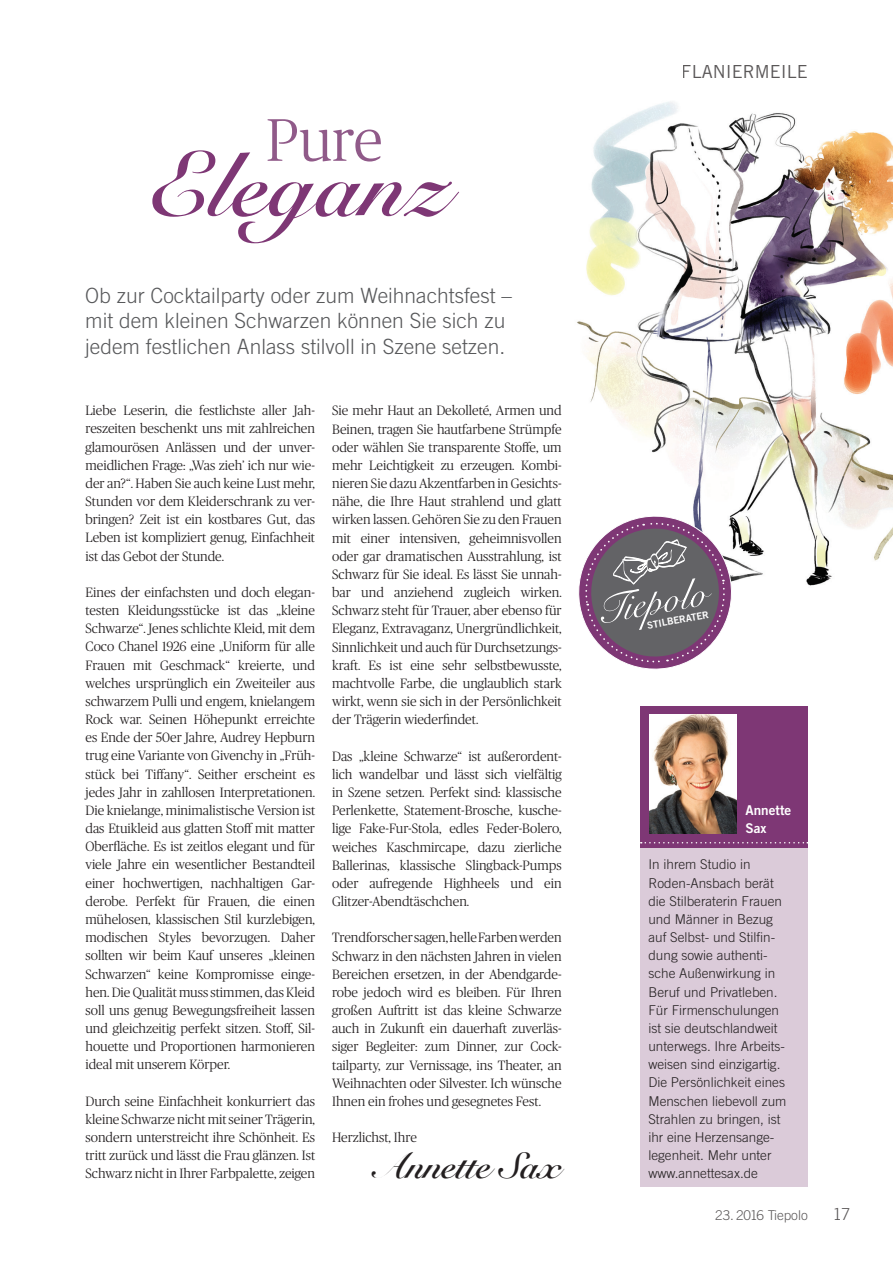
<style>
.page{position:relative;width:893px;height:1263px;background:#fff}
.page>*{position:absolute;margin:0;border:0;box-sizing:border-box;transform-origin:0 0}
.t1{font:700 90px "Snell Roundhand";color:#7e3775}
.t2{font:300 60px "Publico";color:#905a89}
.t3{font:700 36px "Snell Roundhand";color:#231f20}
.t4{font:300 21px/25.2px "Trade Gothic";color:#57585a}
.t5{font:18px "Trade Gothic";color:#231f20}
.t6{font:300 16.5px "Trade Gothic";color:#231f20}
.t7{font:300 13.5px/18.1px "Publico";color:#231f20;text-align:justify}
.t8{font:300 13.5px/18.1px "Trade Gothic";color:#231f20}
.t9{font:13.5px/18.1px "Trade Gothic Bold Two";color:#fff}
.t10{font:9.75px "Trade Gothic Bold Two";color:#fff}
</style>
<div class="page">
<img style="left:577px;top:102px;width:316px;height:484px">
<div style="left:640px;top:706px;width:168px;height:145px;background:#7e3775"></div>
<svg style="left:641px;top:842px;width:167px;height:1px"></svg>
<img style="left:650px;top:715px;width:86px;height:119px">
<div style="left:640px;top:848px;width:168px;height:338px;background:#dbcbd9"></div>
<svg style="left:577px;top:510px;width:161px;height:159px"></svg>
<h2 class="t2" style="left:266px;top:107px;width:118px">Pure</h2>
<h1 class="t1" style="left:148px;top:131px;width:303px">Eleganz</h1>
<h3 class="t4" style="left:85px;top:283px;width:428px">Ob zur Cocktailparty oder zum Weihnachtsfest – mit dem kleinen Schwarzen können Sie sich zu jedem festlichen Anlass stilvoll in Szene setzen.</h3>
<p class="t7" style="left:85px;top:401px;width:231px">Liebe Leserin, die festlichste aller Jah&shy;reszeiten beschenkt uns mit zahlreichen glamourösen Anlässen und der unver&shy;meidlichen Frage: „Was zieh’ ich nur wie&shy;der an?“. Haben Sie auch keine Lust mehr, Stunden vor dem Kleiderschrank zu ver&shy;bringen? Zeit ist ein kostbares Gut, das Leben ist kompliziert genug, Einfachheit ist das Gebot der Stunde.</p>
<p class="t7" style="left:85px;top:583px;width:231px">Eines der einfachsten und doch elegan&shy;testen Kleidungsstücke ist das „kleine Schwarze“. Jenes schlichte Kleid, mit dem Coco Chanel 1926 eine „Uniform für alle Frauen mit Geschmack“ kreierte, und welches ursprünglich ein Zweiteiler aus schwarzem Pulli und engem, knielangem Rock war. Seinen Höhepunkt erreichte es Ende der 50er Jahre, Audrey Hepburn trug eine Variante von Givenchy in „Früh&shy;stück bei Tiffany“. Seither erscheint es jedes Jahr in zahllosen Interpretationen.<br>Die knielange, minimalistische Version ist das Etuikleid aus glatten Stoff mit matter Oberfläche. Es ist zeitlos elegant und für viele Jahre ein wesentlicher Bestandteil einer hochwertigen, nachhaltigen Gar&shy;derobe. Perfekt für Frauen, die einen mühelosen, klassischen Stil kurzlebigen, modischen Styles bevorzugen. Daher sollten wir beim Kauf unseres „kleinen Schwarzen“ keine Kompromisse einge&shy;hen. Die Qualität muss stimmen, das Kleid soll uns genug Bewegungsfreiheit lassen und gleichzeitig perfekt sitzen. Stoff, Sil&shy;houette und Proportionen harmonieren ideal mit unserem Körper.</p>
<p class="t7" style="left:85px;top:1092px;width:231px">Durch seine Einfachheit konkurriert das kleine Schwarze nicht mit seiner Trägerin, sondern unterstreicht ihre Schönheit. Es tritt zurück und lässt die Frau glänzen. Ist Schwarz nicht in Ihrer Farbpalette, zeigen</p>
<p class="t7" style="left:332px;top:402px;width:231px">Sie mehr Haut an Dekolleté, Armen und Beinen, tragen Sie hautfarbene Strümpfe oder wählen Sie transparente Stoffe, um mehr Leichtigkeit zu erzeugen. Kombi&shy;nieren Sie dazu Akzentfarben in Gesichts&shy;nähe, die Ihre Haut strahlend und glatt wirken lassen. Gehören Sie zu den Frauen mit einer intensiven, geheimnisvollen oder gar dramatischen Ausstrahlung, ist Schwarz für Sie ideal. Es lässt Sie unnah&shy;bar und anziehend zugleich wirken.<br>Schwarz steht für Trauer, aber ebenso für Eleganz, Extravaganz, Unergründlichkeit, Sinnlichkeit und auch für Durchsetzungs&shy;kraft. Es ist eine sehr selbstbewusste, machtvolle Farbe, die unglaublich stark wirkt, wenn sie sich in der Persönlichkeit der Trägerin wiederfindet.</p>
<p class="t7" style="left:332px;top:747px;width:231px">Das „kleine Schwarze“ ist außerordent&shy;lich wandelbar und lässt sich vielfältig in Szene setzen. Perfekt sind: klassische Perlenkette, Statement-Brosche, kusche&shy;lige Fake-Fur-Stola, edles Feder-Bolero, weiches Kaschmircape, dazu zierliche Ballerinas, klassische Slingback-Pumps oder aufregende Highheels und ein Glitzer-Abendtäschchen.</p>
<p class="t7" style="left:332px;top:929px;width:231px">Trendforscher sagen, helle Farben werden Schwarz in den nächsten Jahren in vielen Bereichen ersetzen, in der Abendgarde&shy;robe jedoch wird es bleiben. Für Ihren großen Auftritt ist das kleine Schwarze auch in Zukunft ein dauerhaft zuverläs&shy;siger Begleiter: zum Dinner, zur Cock&shy;tailparty, zur Vernissage, ins Theater, an Weihnachten oder Silvester. Ich wünsche Ihnen ein frohes und gesegnetes Fest.</p>
<p class="t7" style="left:332px;top:1128px;width:86px">Herzlichst, Ihre</p>
<h3 class="t3" style="left:376px;top:1144px;width:186px">Annette Sax</h3>
<h3 class="t5" style="left:682px;top:60px;width:128px">FLANIERMEILE</h3>
<p class="t10" style="left:646px;top:619px;width:64px;rotate:-10deg">STILBERATER</p>
<p class="t9" style="left:745px;top:801px;width:47px">Annette<br>Sax</p>
<p class="t8" style="left:648px;top:855px;width:139px">In ihrem Studio in<br>Roden-Ansbach berät die Stilberaterin Frauen und Männer in Bezug auf Selbst- und Stilfin&shy;dung sowie authenti&shy;sche Außenwirkung in<br>Beruf und Privatleben.<br>Für Firmenschulungen ist sie deutschlandweit unterwegs. Ihre Arbeits&shy;weisen sind einzigartig.<br>Die Persönlichkeit eines<br>Menschen liebevoll zum<br>Strahlen zu bringen, ist ihr eine Herzensange&shy;legenheit. Mehr unter www.annettesax.de</p>
<p class="t8" style="left:715px;top:1206px;width:94px">23. 2016 Tiepolo</p>
<p class="t6" style="left:832px;top:1204px;width:20px">17</p>
</div>
